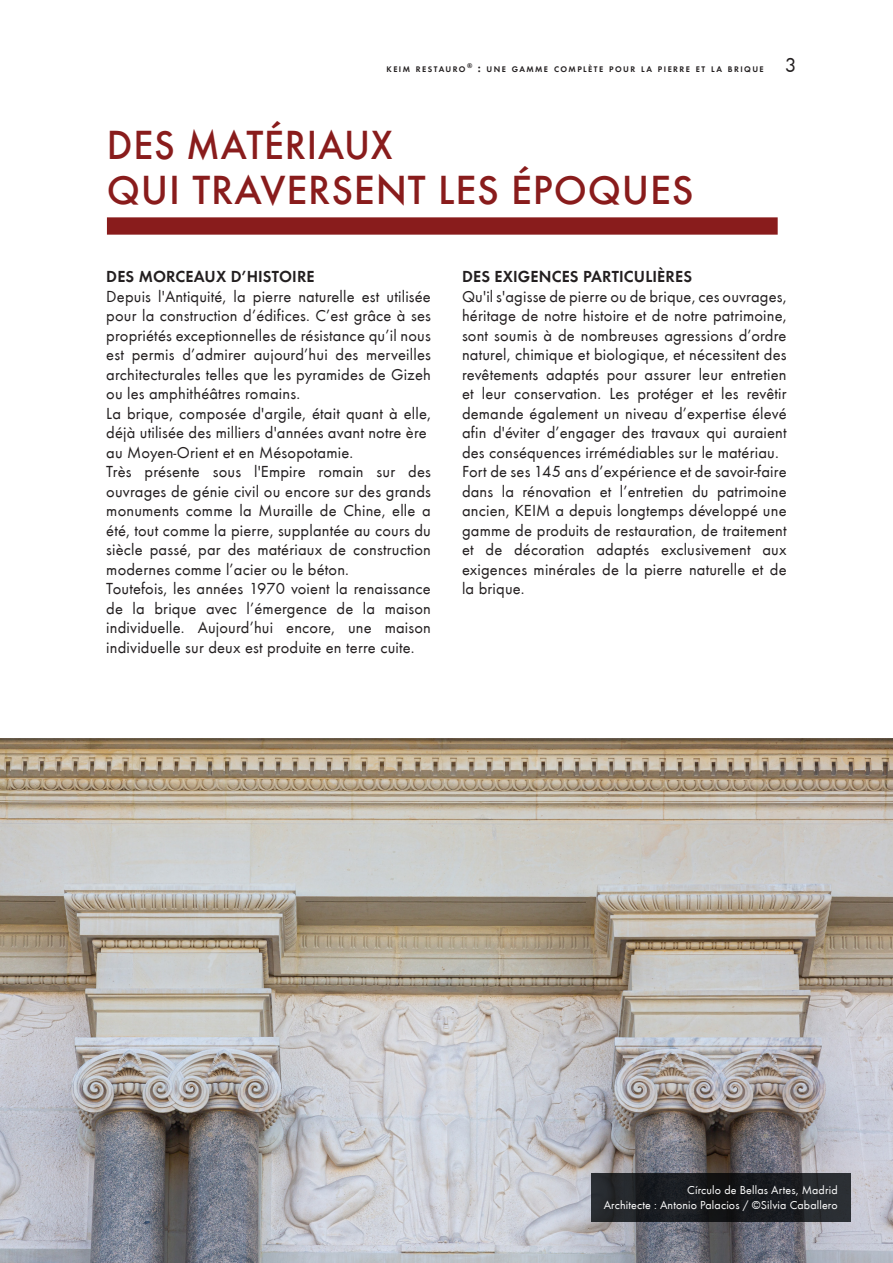
<style>
.page{position:relative;width:893px;height:1263px;background:#fff}
.page>*{position:absolute;margin:0;border:0;box-sizing:border-box;transform-origin:0 0}
.t1{font:500 42px/45px "Futura T";letter-spacing:.02em;color:#891c1c;scale:.95 1}
.t2{font:21px "Futura T Boo";color:#231f20}
.t3{font:16.5px/19.5px "Futura T Boo";letter-spacing:.01em;color:#231f20;text-align:justify}
.t4{font:16.5px "Futura T Dem";letter-spacing:.01em;color:#231f20}
.t5{font:12px "Futura T Boo";letter-spacing:.01em;color:#fff}
.t6{font:8.4px "Futura T Dem";letter-spacing:.17em;color:#231f20}
.s1{font-size:12px}
</style>
<div class="page">
<img style="left:1px;top:738px;width:892px;height:525px">
<div style="left:107px;top:217px;width:671px;height:18px;background:#891c1c"></div>
<img style="left:0;top:0;width:1px;height:1263px">
<svg style="left:591px;top:1173px;width:259px;height:48px;background:#1c1f23"></svg>
<p class="t6" style="left:387px;top:64px;width:379px">KEIM RESTAURO<sup>®</sup> <span class="s1">:</span> UNE GAMME COMPLÈTE POUR LA PIERRE ET LA BRIQUE</p>
<p class="t2" style="left:785px;top:53px;width:13px">3</p>
<p class="t1" style="left:107px;top:123px;width:619px">DES MATÉRIAUX<br>QUI TRAVERSENT LES ÉPOQUES</p>
<p class="t4" style="left:106px;top:267px;width:210px">DES MORCEAUX D’HISTOIRE</p>
<p class="t3" style="left:106px;top:287px;width:326px">Depuis l'Antiquité, la pierre naturelle est utilisée pour la construction d’édifices. C’est grâce à ses propriétés exceptionnelles de résistance qu’il nous</p>
<p class="t3" style="left:106px;top:345px;width:326px">est permis d’admirer aujourd’hui des merveilles architecturales telles que les pyramides de Gizeh ou les amphithéâtres romains.</p>
<p class="t3" style="left:106px;top:404px;width:326px">La brique, composée d'argile, était quant à elle, déjà utilisée des milliers d'années avant notre ère</p>
<p class="t3" style="left:106px;top:443px;width:248px">au Moyen-Orient et en Mésopotamie.</p>
<p class="t3" style="left:106px;top:462px;width:326px">Très présente sous l'Empire romain sur des ouvrages de génie civil ou encore sur des grands monuments comme la Muraille de Chine, elle a été, tout comme la pierre, supplantée au cours du siècle passé, par des matériaux de construction modernes comme l’acier ou le béton.</p>
<p class="t3" style="left:106px;top:579px;width:326px">Toutefois, les années 1970 voient la renaissance de la brique avec l’émergence de la maison individuelle. Aujourd’hui encore, une maison individuelle sur deux est produite en terre cuite.</p>
<p class="t4" style="left:462px;top:267px;width:232px">DES EXIGENCES PARTICULIÈRES</p>
<p class="t3" style="left:462px;top:287px;width:326px">Qu'il s'agisse de pierre ou de brique, ces ouvrages, héritage de notre histoire et de notre patrimoine, sont soumis à de nombreuses agressions d’ordre naturel, chimique et biologique, et nécessitent des revêtements adaptés pour assurer leur entretien et leur conservation. Les protéger et les revêtir demande également un niveau d’expertise élevé afin d'éviter d’engager des travaux qui auraient des conséquences irrémédiables sur le matériau.</p>
<p class="t3" style="left:462px;top:462px;width:326px">Fort de ses 145 ans d’expérience et de savoir-faire</p>
<p class="t3" style="left:462px;top:482px;width:326px">dans la rénovation et l’entretien du patrimoine ancien, KEIM a depuis longtemps développé une gamme de produits de restauration, de traitement et de décoration adaptés exclusivement aux exigences minérales de la pierre naturelle et de la brique.</p>
<p class="t5" style="left:687px;top:1183px;width:152px">Círculo de Bellas Artes, Madrid</p>
<p class="t5" style="left:604px;top:1198px;width:235px">Architecte : Antonio Palacios / ©Silvia Caballero</p>
</div>
